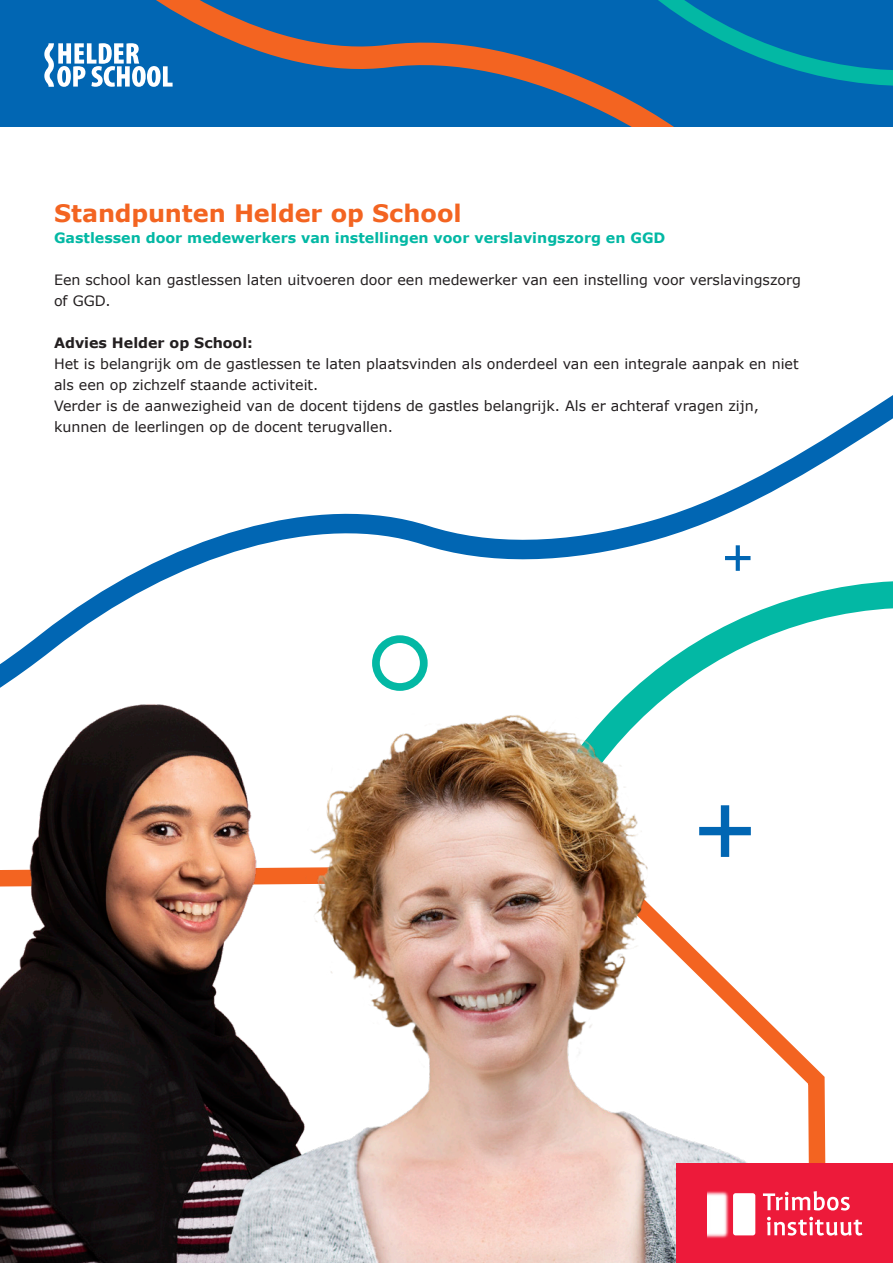
<style>
.page{position:relative;width:893px;height:1263px;background:#fff}
.page>*{position:absolute;margin:0;border:0;box-sizing:border-box;transform-origin:0 0}
.Titel_hoofdstuk{font:700 24px "Verdana";letter-spacing:-.005em;color:#f36421}
.Brood{font:14.25px/21px "Verdana";color:#231f20}
.Subkopje{font:700 14.25px "Verdana";color:#03b8a4}
.Brood-2{font:700 14.25px "Verdana";color:#231f20}
</style>
<div class="page">
<svg style="left:0;top:0;width:893px;height:126px;background:#22659f"></svg>
<svg style="left:44px;top:43px;width:129px;height:43px"></svg>
<svg style="left:534px;top:0;width:359px;height:86px;background:#086fac"></svg>
<svg style="left:0;top:395px;width:893px;height:296px"></svg>
<svg style="left:494px;top:581px;width:399px;height:124px"></svg>
<svg style="left:791px;top:1044px;width:35px;height:119px"></svg>
<img style="left:0;top:704px;width:217px;height:559px">
<img style="left:217px;top:705px;width:574px;height:558px">
<div style="left:676px;top:1163px;width:217px;height:100px;background:#ed1a3a"></div>
<svg style="left:782px;top:1191px;width:68px;height:19px"></svg>
<svg style="left:782px;top:1217px;width:80px;height:18px"></svg>
<img style="left:707px;top:1191px;width:75px;height:47px">
<p class="Titel_hoofdstuk" style="left:54px;top:198px;width:409px">Standpunten Helder op School</p>
<p class="Subkopje" style="left:54px;top:229px;width:613px">Gastlessen door medewerkers van instellingen voor verslavingszorg en GGD</p>
<p class="Brood" style="left:54px;top:270px;width:749px">Een school kan gastlessen laten uitvoeren door een medewerker van een instelling voor verslavingszorg of GGD.</p>
<p class="Brood-2" style="left:54px;top:334px;width:201px">Advies Helder op School:</p>
<p class="Brood" style="left:54px;top:354px;width:746px">Het is belangrijk om de gastlessen te laten plaatsvinden als onderdeel van een integrale aanpak en niet als een op zichzelf staande activiteit.</p>
<p class="Brood" style="left:54px;top:396px;width:706px">Verder is de aanwezigheid van de docent tijdens de gastles belangrijk. Als er achteraf vragen zijn, kunnen de leerlingen op de docent terugvallen.</p>
</div>
